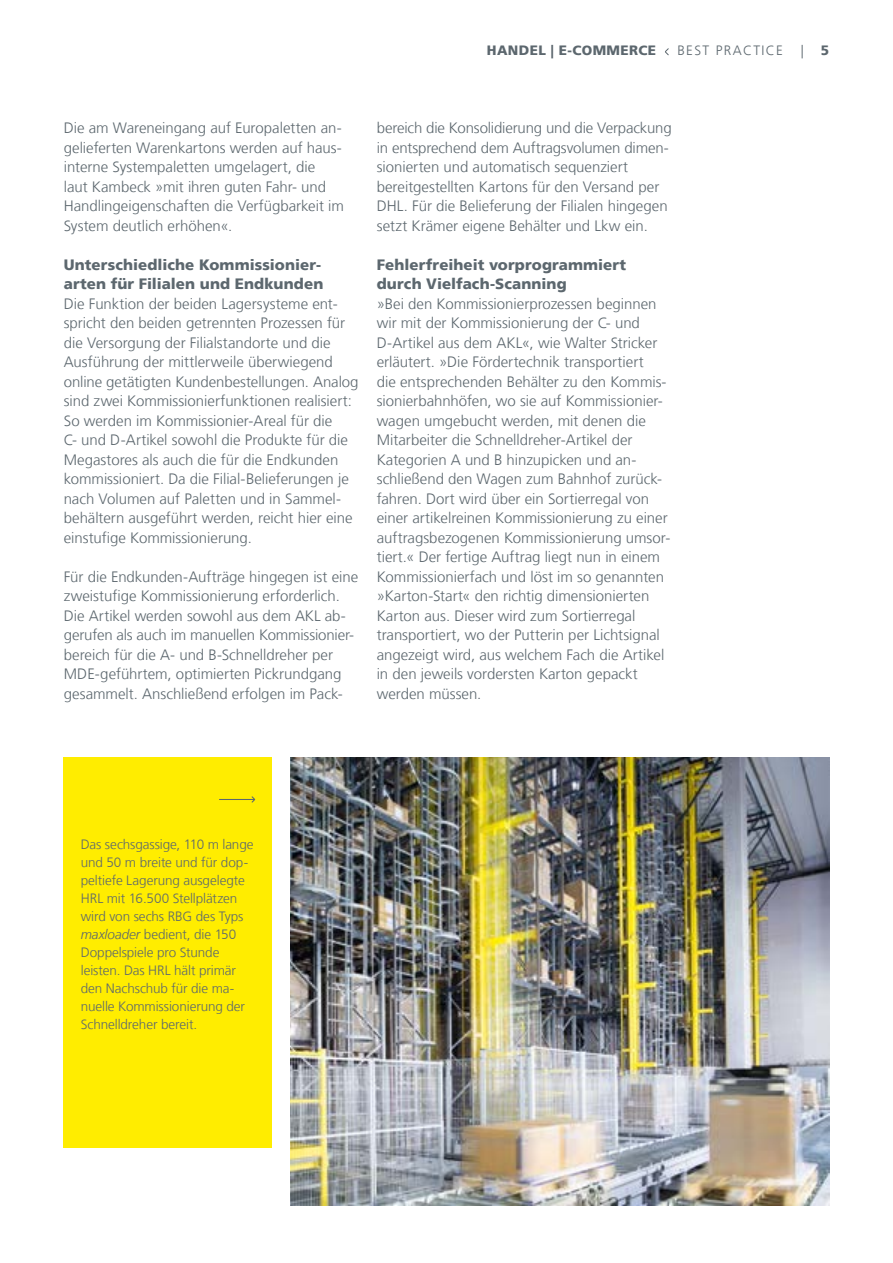
<style>
.page{position:relative;width:893px;height:1263px;background:#fff}
.page>*{position:absolute;margin:0;border:0;box-sizing:border-box;transform-origin:0 0}
.t1{font:300 15px/19.5px "Frutiger";color:#5c676e}
.t2{font:900 15px/19.5px "Frutiger";letter-spacing:.01em;color:#5c676e}
.t3{font:300 13.5px/18px "Frutiger";letter-spacing:-.005em;color:#5c676e}
.t4{font:900 13.5px "Frutiger";letter-spacing:.03em;color:#5c676e}
.t5{font:300 13.5px "Frutiger";letter-spacing:.1em;color:#5c676e}
.s1{font-family:"Frutiger LT";font-style:italic}
</style>
<div class="page">
<div style="left:64px;top:757px;width:208px;height:390px;background:#ffed00"></div>
<svg style="left:219px;top:796px;width:36px;height:7px"></svg>
<img style="left:290px;top:757px;width:539px;height:449px">
<svg style="left:665px;top:48px;width:4px;height:8px"></svg>
<p class="t4" style="left:487px;top:42px;width:171px">HANDEL | E-COMMERCE</p>
<p class="t5" style="left:677px;top:43px;width:107px">BEST PRACTICE</p>
<p class="t3" style="left:801px;top:42px;width:4px">|</p>
<p class="t4" style="left:821px;top:42px;width:10px">5</p>
<p class="t1" style="left:64px;top:119px;width:282px">Die am Wareneingang auf Europaletten an&shy;gelieferten Warenkartons werden auf haus&shy;interne Systempaletten umgelagert, die<br>laut Kambeck »mit ihren guten Fahr- und Handlingeigenschaften die Verfügbarkeit im System deutlich erhöhen«.</p>
<p class="t2" style="left:64px;top:255px;width:261px">Unterschiedliche Kommissionier&shy;arten für Filialen und Endkunden</p>
<p class="t1" style="left:64px;top:294px;width:296px">Die Funktion der beiden Lagersysteme ent&shy;spricht den beiden getrennten Prozessen für die Versorgung der Filialstandorte und die Ausführung der mittlerweile überwiegend online getätigten Kundenbestellungen. Analog sind zwei Kommissionierfunktionen realisiert:<br>So werden im Kommissionier-Areal für die<br>C- und D-Artikel sowohl die Produkte für die Megastores als auch die für die Endkunden kommissioniert. Da die Filial-Belieferungen je nach Volumen auf Paletten und in Sammel&shy;behältern ausgeführt werden, reicht hier eine einstufige Kommissionierung.</p>
<p class="t1" style="left:64px;top:567px;width:296px">Für die Endkunden-Aufträge hingegen ist eine zweistufige Kommissionierung erforderlich.<br>Die Artikel werden sowohl aus dem AKL ab&shy;gerufen als auch im manuellen Kommissionier&shy;bereich für die A- und B-Schnelldreher per MDE-geführtem, optimierten Pickrundgang gesammelt. Anschließend erfolgen im Pack-</p>
<p class="t1" style="left:377px;top:119px;width:296px">bereich die Konsolidierung und die Verpackung in entsprechend dem Auftragsvolumen dimen&shy;sionierten und automatisch sequenziert bereitgestellten Kartons für den Versand per DHL. Für die Belieferung der Filialen hingegen setzt Krämer eigene Behälter und Lkw ein.</p>
<p class="t2" style="left:377px;top:255px;width:251px">Fehlerfreiheit vorprogrammiert durch Vielfach-Scanning</p>
<p class="t1" style="left:377px;top:294px;width:295px">»Bei den Kommissionierprozessen beginnen wir mit der Kommissionierung der C- und D-Artikel aus dem AKL«, wie Walter Stricker erläutert. »Die Fördertechnik transportiert<br>die entsprechenden Behälter zu den Kommis&shy;sionierbahnhöfen, wo sie auf Kommissionier&shy;wagen umgebucht werden, mit denen die Mitarbeiter die Schnelldreher-Artikel der Kategorien A und B hinzupicken und an&shy;schließend den Wagen zum Bahnhof zurück&shy;fahren. Dort wird über ein Sortierregal von einer artikelreinen Kommissionierung zu einer auftragsbezogenen Kommissionierung umsor&shy;tiert.« Der fertige Auftrag liegt nun in einem Kommissionierfach und löst im so genannten »Karton-Start« den richtig dimensionierten Karton aus. Dieser wird zum Sortierregal transportiert, wo der Putterin per Lichtsignal angezeigt wird, aus welchem Fach die Artikel in den jeweils vordersten Karton gepackt werden müssen.</p>
<p class="t3" style="left:81px;top:835px;width:174px">Das sechsgassige, 110 m lange und 50 m breite und für dop&shy;peltiefe Lagerung ausgelegte<br>HRL mit 16.500 Stellplätzen wird von sechs RBG des Typs <span class="s1">maxloader</span> bedient, die 150<br>Doppelspiele pro Stunde leisten. Das HRL hält primär den Nachschub für die ma&shy;nuelle Kommissionierung der<br>Schnelldreher bereit.</p>
</div>
